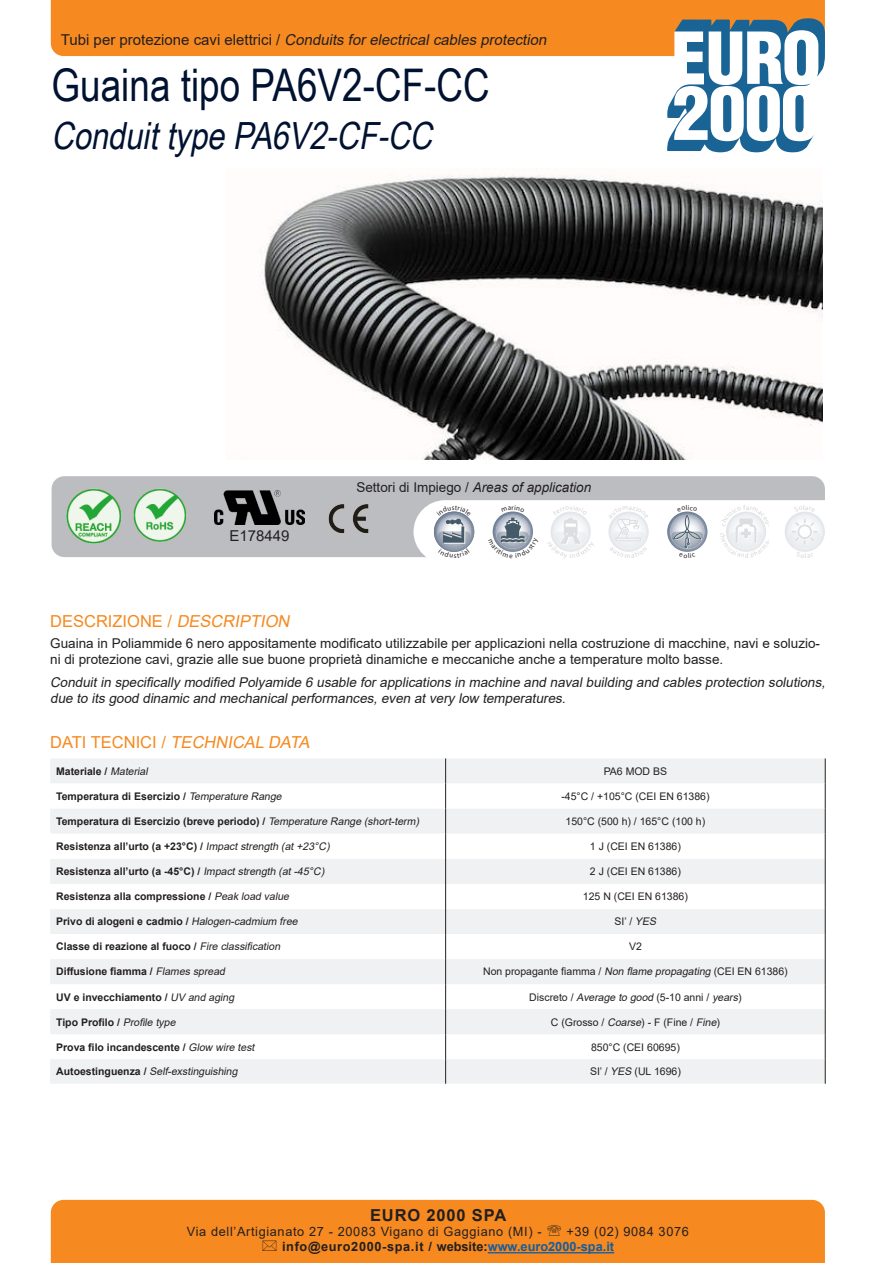
<style>
.page{position:relative;width:893px;height:1263px;background:#fff}
.page>*{position:absolute;margin:0;border:0;box-sizing:border-box;transform-origin:0 0}
.t1{font:45px "Arial Narrow";color:#001231}
.t2{font:italic 37.5px "Arial Narrow";color:#001231}
.t3{font:italic 16.5px "Arial";color:#f6891f}
.t4{font:16.5px "Arial";color:#f6891f}
.t5{font:700 16.5px "Arial";letter-spacing:.05em;color:#231f20}
.t6{font:italic 15px "Arial";color:#231f20}
.t7{font:15px "Arial";color:#231f20}
.t8{font:13.5px/16.2px "Arial";color:#231f20}
.t9{font:italic 13.5px/16.2px "Arial";color:#231f20}
.t10{font:italic 13.5px "Arial";color:#231f20}
.t11{font:12.75px "Arial";letter-spacing:.05em;color:#231f20}
.t12{font:700 12.75px "Arial";color:#231f20}
.t13{font:700 10.5px "Arial";color:#231f20}
.t14{font:10.5px "Arial";color:#231f20}
.t15{font:italic 10.5px "Arial";color:#231f20}
.s1{font-style:normal}
.s2{font-style:italic}
.s3{font-weight:400;font-style:italic}
.s4{font-weight:700;font-style:normal}
.s5{color:#175d9e}
</style>
<div class="page">
<div style="left:51px;top:1200px;width:774px;height:63px;background:#f6891f"></div>
<hr style="left:488px;top:1252px;width:126px;height:1px;background:#175d9e">
<div style="left:52px;top:476px;width:773px;height:81px;background:#bcbdc0;border-radius:13px"></div>
<svg style="left:51px;top:0;width:774px;height:152px"></svg>
<svg style="left:50px;top:758px;width:775px;height:326px;fill:#f0f1f2"></svg>
<svg style="left:50px;top:783px;width:775px;height:176px"></svg>
<svg style="left:445px;top:758px;width:1px;height:326px"></svg>
<svg style="left:825px;top:758px;width:1px;height:326px"></svg>
<img style="left:261px;top:174px;width:561px;height:285px">
<img style="left:66px;top:488px;width:56px;height:56px">
<img style="left:133px;top:489px;width:54px;height:53px">
<img style="left:328px;top:504px;width:16px;height:29px">
<img style="left:215px;top:490px;width:89px;height:35px">
<svg style="left:548px;top:1225px;width:13px;height:11px"></svg>
<svg style="left:263px;top:1241px;width:14px;height:10px"></svg>
<svg style="left:344px;top:500px;width:481px;height:57px"></svg>
<p class="t6" style="left:61px;top:30px;width:491px"><span class="s1">T u b i p e r p ro t e z i o n e c a v i e l e tt r i c i /</span> Conduits forelectricalcables protection</p>
<p class="t1" style="left:52px;top:52px;width:440px">Guaina tipo PA6V2-CF-CC</p>
<p class="t2" style="left:52px;top:108px;width:391px">ConduittypePA6V2-CF-CC</p>
<p class="t7" style="left:229px;top:525px;width:62px">E178449</p>
<p class="t10" style="left:356px;top:479px;width:236px"><span class="s1">Settori di Impiego /</span> Areas of application</p>
<p class="t4" style="left:50px;top:610px;width:245px">DESCRIZIONE / <span class="s2">DESCRIPTION</span></p>
<p class="t8" style="left:50px;top:635px;width:771px">Guaina in Poliammide 6 nero appositamente modificato utilizzabile per applicazioni nella costruzione di macchine, navi e soluzio&shy;ni di protezione cavi, grazie alle sue buone proprietà dinamiche e meccaniche anche a temperature molto basse.</p>
<p class="t9" style="left:50px;top:674px;width:780px">Conduitin specifically modified Polyamide 6 usable forapplications in machine and navalbuilding and cables protection solutions, due to its good dinamic and mechanicalperformances,even atvery low temperatures.</p>
<p class="t3" style="left:50px;top:730px;width:265px"><span class="s1">D AT I T E C N I C I /</span> TECHNICAL DATA</p>
<p class="t13" style="left:56px;top:764px;width:96px">Materiale / <span class="s3">Material</span></p>
<p class="t14" style="left:604px;top:764px;width:65px">PA6 MOD BS</p>
<p class="t13" style="left:56px;top:789px;width:230px">Temperatura di Esercizio / <span class="s3">Temperature Range</span></p>
<p class="t14" style="left:561px;top:789px;width:150px">-45°C / +105°C (CEI EN 61386)</p>
<p class="t13" style="left:56px;top:814px;width:367px">Temperatura di Esercizio (breve periodo) / <span class="s3">Temperature Range (short-term)</span></p>
<p class="t14" style="left:566px;top:814px;width:141px">150°C (500 h) / 165°C (100 h)</p>
<p class="t13" style="left:56px;top:839px;width:277px">Resistenza all’urto (a +23°C) / <span class="s3">Impactstrength (at+23°C)</span></p>
<p class="t14" style="left:590px;top:839px;width:93px">1 J (CEI EN 61386)</p>
<p class="t13" style="left:56px;top:864px;width:272px">Resistenza all’urto (a -45°C) / <span class="s3">Impactstrength (at-45°C)</span></p>
<p class="t14" style="left:590px;top:864px;width:93px">2 J (CEI EN 61386)</p>
<p class="t13" style="left:56px;top:889px;width:237px">Resistenza alla compressione / <span class="s3">Peak load value</span></p>
<p class="t14" style="left:583px;top:889px;width:107px">125 N (CEI EN 61386)</p>
<p class="t13" style="left:56px;top:914px;width:246px">P rivo d i a l o g e n i e cad m i o / <span class="s3">Halogen-cadmium free</span></p>
<p class="t14" style="left:615px;top:914px;width:46px">SI’ / <span class="s2">YES</span></p>
<p class="t13" style="left:56px;top:939px;width:228px">Classe di reazione al fuoco / <span class="s3">Fire classification</span></p>
<p class="t14" style="left:629px;top:939px;width:14px">V2</p>
<p class="t13" style="left:56px;top:964px;width:173px">Diffusione fiamma / <span class="s3">Flames spread</span></p>
<p class="t14" style="left:483px;top:964px;width:306px">Non propagante fiamma / <span class="s2">Non flame propagating</span> (CEI EN 61386)</p>
<p class="t13" style="left:56px;top:989px;width:182px">UV e invecchiamento / <span class="s3">UV and aging</span></p>
<p class="t14" style="left:529px;top:989px;width:214px">D i s c re to / <span class="s2">Average to good</span> ( 5 - 1 0 a n n i / <span class="s2">years</span>)</p>
<p class="t13" style="left:56px;top:1014px;width:123px">Tipo Profilo / <span class="s3">Profile type</span></p>
<p class="t14" style="left:551px;top:1015px;width:171px">C (Grosso / <span class="s2">Coarse</span>) - F (Fine / <span class="s2">Fine</span>)</p>
<p class="t13" style="left:56px;top:1039px;width:202px">Prova filo incandescente / <span class="s3">Glow wire test</span></p>
<p class="t14" style="left:591px;top:1040px;width:90px">850°C (CEI 60695)</p>
<p class="t15" style="left:56px;top:1064px;width:185px"><span class="s4">A u to e s t i n g u e n z a /</span> Self-exstinguishing</p>
<p class="t14" style="left:590px;top:1064px;width:92px">SI’ / <span class="s2">YES</span> (UL 1696)</p>
<p class="t5" style="left:370px;top:1203px;width:138px">EURO 2000 SPA</p>
<p class="t11" style="left:187px;top:1223px;width:356px">Via dell’Artigianato 27 - 20083 Vigano di Gaggiano (MI) -</p>
<p class="t11" style="left:566px;top:1223px;width:124px">+39 (02) 9084 3076</p>
<p class="t12" style="left:282px;top:1238px;width:333px">info@euro2000-spa.it / website:<span class="s5">www.euro2000-spa.it</span></p>
</div>
